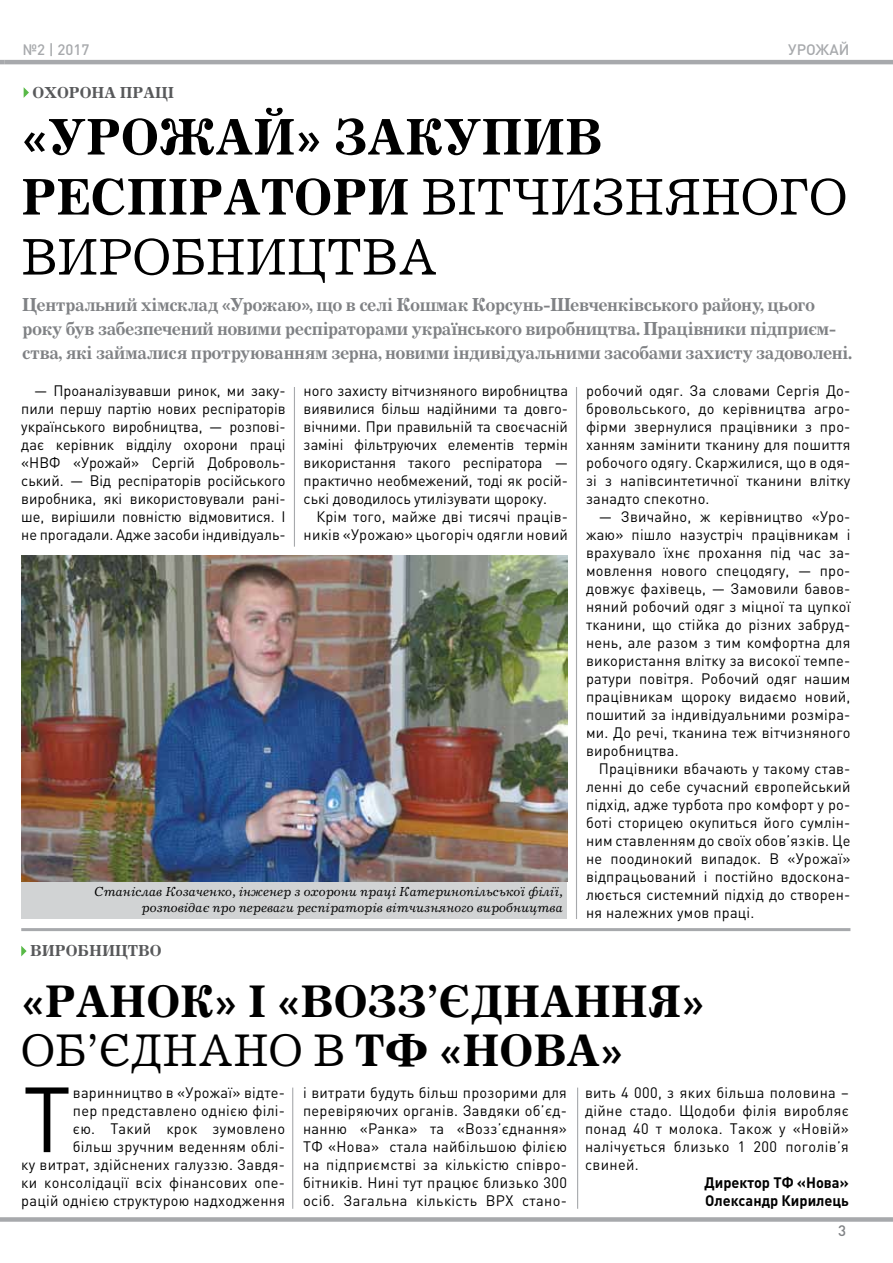
<style>
.page{position:relative;width:893px;height:1263px;background:#fff}
.page>*{position:absolute;margin:0;border:0;box-sizing:border-box;transform-origin:0 0}
.t1{font:90.9px "DIN Pro";color:#000}
.t2{font:700 53.25px/60px "Journal C";color:#000;scale:.95 1}
.t3{font:700 47.25px/49.5px "Journal C";color:#000;scale:.95 1}
.t4{font:700 19.5px/24px "Journal C";letter-spacing:-.02em;color:#808285;scale:.95 1}
.t5{font:700 16.5px "Journal C";color:#58595b;scale:.95 1}
.t6{font:15px/18px "DIN Pro";letter-spacing:.015em;color:#000;text-align:justify}
.t7{font:700 15px/18px "DIN Pro";color:#000}
.t8{font:500 15px "DIN Pro";color:#a7a9ac}
.t9{font:500 15px "DIN Pro";color:#808285}
.t10{font:italic 13.5px/16.5px "Journal C";color:#000;text-align:right}
.s1{font-weight:400}
</style>
<div class="page">
<div style="left:0;top:1217px;width:893px;height:5px;background:#a7a9ac"></div>
<svg style="left:21px;top:946px;width:6px;height:10px"></svg>
<hr style="left:21px;top:928px;width:829px;height:3px;background:#a7a9ac">
<div style="left:21px;top:881px;width:546px;height:38px;background:#d1d3d4"></div>
<svg style="left:0;top:60px;width:5px;height:4px"></svg>
<hr style="left:5px;top:60px;width:888px;height:4px;background:#a7a9ac">
<svg style="left:24px;top:87px;width:5px;height:11px"></svg>
<img style="left:21px;top:555px;width:546px;height:326px">
<hr style="left:294px;top:387px;width:1px;height:160px;background:#a7a9ac">
<hr style="left:292px;top:1087px;width:1px;height:122px;background:#a7a9ac">
<hr style="left:577px;top:1087px;width:1px;height:122px;background:#a7a9ac">
<hr style="left:576px;top:387px;width:1px;height:532px;background:#a7a9ac">
<p class="t8" style="left:23px;top:39px;width:68px">№2 | 2017</p>
<p class="t8" style="left:788px;top:39px;width:63px">урожай</p>
<p class="t5" style="left:33px;top:83px;width:151px">Охорона праці</p>
<h2 class="t2" style="left:21px;top:108px;width:871px">«Урожай» закупив респіратори <span class="s1">вітчизняного виробництва</span></h2>
<p class="t4" style="left:22px;top:293px;width:875px">Центральний хімсклад «Урожаю», що в селі Кошмак Корсунь-Шевченківського району, цього року був забезпечений новими респіраторами українського виробництва. Працівники підприєм&shy;ства, які займалися протруюванням зерна, новими індивідуальними засобами захисту задоволені.</p>
<p class="t6" style="left:21px;top:381px;width:266px;text-indent:13px">— Проаналізувавши ринок, ми заку&shy;пили першу партію нових респіраторів українського виробництва, — розпові&shy;дає керівник відділу охорони праці «НВФ «Урожай» Сергій Доброволь&shy;ський. — Від респіраторів російського виробника, які використовували рані&shy;ше, вирішили повністю відмовитися. І не прогадали. Адже засоби індивідуаль-</p>
<p class="t6" style="left:304px;top:381px;width:266px">ного захисту вітчизняного виробництва виявилися більш надійними та довго&shy;вічними. При правильній та своєчасній заміні фільтруючих елементів термін використання такого респіратора — практично необмежений, тоді як росій&shy;ські доводилось утилізувати щороку.</p>
<p class="t6" style="left:304px;top:507px;width:266px;text-align:right">Крім того, майже дві тисячі праців&shy;ників «Урожаю» цьогоріч одягли новий</p>
<p class="t10" style="left:94px;top:883px;width:470px">Станіслав Козаченко, інженер з охорони праці Катеринопільської філії, розповідає про переваги респіраторів вітчизняного виробництва</p>
<p class="t5" style="left:30px;top:941px;width:140px">Виробництво</p>
<p class="t6" style="left:586px;top:381px;width:266px">робочий одяг. За словами Сергія До&shy;бровольського, до керівництва агро&shy;фірми звернулися працівники з про&shy;ханням замінити тканину для пошиття робочого одягу. Скаржилися, що в одя&shy;зі з напівсинтетичної тканини влітку занадто спекотно.</p>
<p class="t6" style="left:586px;top:507px;width:266px;text-indent:13px">— Звичайно, ж керівництво «Уро&shy;жаю» пішло назустріч працівникам і врахувало їхнє прохання під час за&shy;мовлення нового спецодягу, — про&shy;довжує фахівець, — Замовили бавов&shy;няний робочий одяг з міцної та цупкої тканини, що стійка до різних забруд&shy;нень, але разом з тим комфортна для використання влітку за високої темпе&shy;ратури повітря. Робочий одяг нашим працівникам щороку видаємо новий, пошитий за індивідуальними розміра&shy;ми. До речі, тканина теж вітчизняного виробництва.</p>
<p class="t6" style="left:586px;top:759px;width:266px;text-indent:13px">Працівники вбачають у такому став&shy;ленні до себе сучасний європейський підхід, адже турбота про комфорт у ро&shy;боті сторицею окупиться його сумлін&shy;ним ставленням до своїх обов’язків. Це не поодинокий випадок. В «Урожаї» відпрацьований і постійно вдоскона&shy;люється системний підхід до створен&shy;ня належних умов праці.</p>
<h3 class="t3" style="left:21px;top:977px;width:721px">«Ранок» і «Возз’єднання» <span class="s1">об’єднано в</span> ТФ «Нова»</h3>
<p class="t6" style="left:21px;top:1083px;width:265px;text-align:right">варинництво в «Урожаї» відте-<br>пер представлено однією філі-<br>єю. Такий крок зумовлено<br>більш зручним веденням облі-<br>ку витрат, здійснених галуззю. Завдя&shy;ки консолідації всіх фінансових опе&shy;рацій однією структурою надходження</p>
<p class="t6" style="left:303px;top:1083px;width:265px">і витрати будуть більш прозорими для перевіряючих органів. Завдяки об’єд&shy;нанню «Ранка» та «Возз’єднання» ТФ «Нова» стала найбільшою філією на підприємстві за кількістю співро&shy;бітників. Нині тут працює близько 300 осіб. Загальна кількість ВРХ стано-</p>
<p class="t6" style="left:585px;top:1083px;width:265px">вить 4 000, з яких більша половина – дійне стадо. Щодоби філія виробляє понад 40 т молока. Також у «Новій» налічується близько 1 200 поголів’я свиней.</p>
<h1 class="t1" style="left:23px;top:1057px;width:50px">Т</h1>
<p class="t7" style="left:705px;top:1172px;width:146px">Директор ТФ «Нова»<br>Олександр Кирилець</p>
<p class="t9" style="left:838px;top:1220px;width:9px">3</p>
</div>
